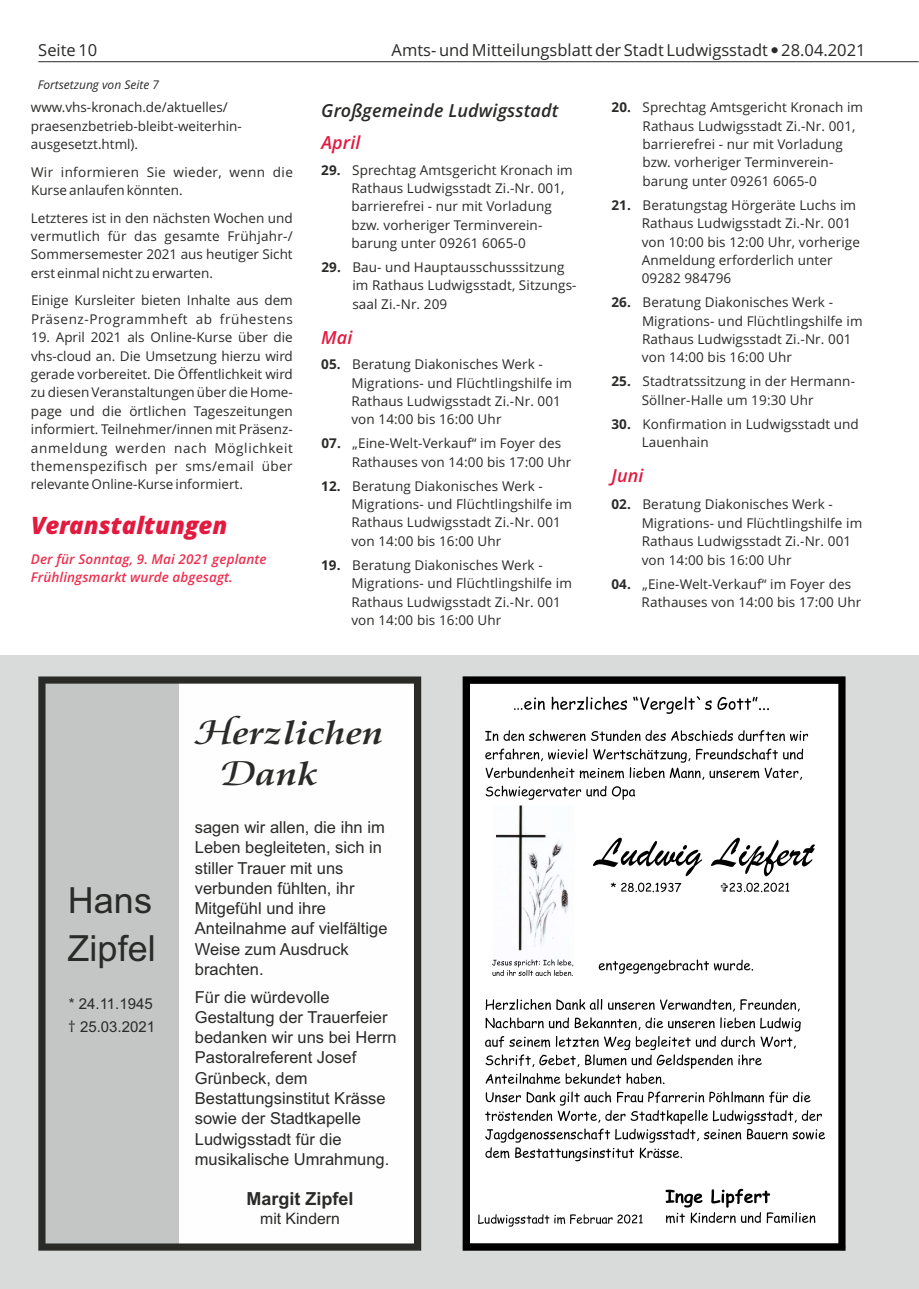
<style>
.page{position:relative;width:919px;height:1289px;background:#fff}
.page>*{position:absolute;margin:0;border:0;box-sizing:border-box;transform-origin:0 0}
.t1{font:36px/47.2px "Arial";color:#2a2a29}
.t2{font:italic 700 33px/41.4px "Book Antiqua";color:#2a2a29;scale:1.14 1}
.t3{font:italic 800 24px "Open Sans";color:#e31a40}
.t4{font:italic 600 18px "Open Sans";letter-spacing:.01em;color:#2a2a29}
.t5{font:italic 600 18px "Open Sans";letter-spacing:.01em;color:#e31a40}
.t6{font:700 18px "Arial";color:#2a2a29}
.t7{font:16.5px/20.2px "Arial";color:#2a2a29}
.t8{font:16.5px "Open Sans";color:#2a2a29}
.t9{font:15.75px "Arial";color:#2a2a29}
.t10{font:15px/22.5px "Arial";color:#2a2a29}
.t11{font:13.5px/18.5px "Open Sans";letter-spacing:.01em;color:#2a2a29}
.t12{font:italic 600 13.5px/18.5px "Open Sans";letter-spacing:.01em;color:#ed304f}
.t13{font:italic 12px "Open Sans";color:#2a2a29}
.s1{font-weight:700}
.s2{font-family:"Open Sans"}
.s3{font-family:"Lucida Calligraphy";font-weight:400}
</style>
<div class="page">
<hr style="left:918px;top:655px;width:1px;height:633px;background:#d9dada">
<div style="left:0;top:655px;width:918px;height:633px;background:#d9dada"></div>
<hr style="left:38px;top:61px;width:880px;height:1px;background:#2a2a29">
<svg style="left:462px;top:676px;width:383px;height:574px"></svg>
<svg style="left:38px;top:676px;width:383px;height:574px;fill:#fefefe"></svg>
<p class="t8" style="left:38px;top:43px;width:61px">Seite 10</p>
<p class="t8" style="left:391px;top:43px;width:475px">Amts- und Mitteilungsblatt der Stadt Ludwigsstadt ● 28.04.2021</p>
<p class="t13" style="left:38px;top:80px;width:123px">Fortsetzung von Seite 7</p>
<p class="t11" style="left:31px;top:99px;width:212px">www.vhs-kronach.de/aktuelles/ praesenzbetrieb-bleibt-weiterhin&shy;ausgesetzt.html).</p>
<p class="t11" style="left:31px;top:164px;width:263px">Wir informieren Sie wieder, wenn die<br>Kurse anlaufen könnten.</p>
<p class="t11" style="left:31px;top:210px;width:263px;text-align:justify">Letzteres ist in den nächsten Wochen und vermutlich für das gesamte Frühjahr-/ Sommersemester 2021 aus heutiger Sicht erst einmal nicht zu erwarten.</p>
<p class="t11" style="left:31px;top:292px;width:263px">Einige Kursleiter bieten Inhalte aus dem<br>Präsenz-Programmheft ab frühestens</p>
<p class="t11" style="left:31px;top:329px;width:263px;text-align:justify">19. April 2021 als Online-Kurse über die vhs-cloud an. Die Umsetzung hierzu wird gerade vorbereitet. Die Öffentlichkeit wird zu diesen Veranstaltungen über die Home&shy;page und die örtlichen Tageszeitungen informiert. Teilnehmer/innen mit Präsenz&shy;anmeldung werden nach Möglichkeit themenspezifisch per sms/email über relevante Online-Kurse informiert.</p>
<h3 class="t3" style="left:31px;top:515px;width:198px">Veranstaltungen</h3>
<p class="t12" style="left:31px;top:551px;width:237px">Der für Sonntag, 9. Mai 2021 geplante<br>Frühlingsmarkt wurde abgesagt.</p>
<h3 class="t4" style="left:321px;top:103px;width:239px">Großgemeinde Ludwigsstadt</h3>
<h3 class="t5" style="left:321px;top:135px;width:41px">April</h3>
<p class="t11" style="left:351px;top:162px;width:223px;text-indent:-30px"><span class="s1">29.</span> Sprechtag Amtsgericht Kronach im<br>Rathaus Ludwigsstadt Zi.-Nr. 001, barrierefrei - nur mit Vorladung bzw. vorheriger Terminverein&shy;barung unter 09261 6065-0</p>
<p class="t11" style="left:352px;top:259px;width:226px;text-indent:-31px"><span class="s1">29.</span> Bau- und Hauptausschusssitzung im Rathaus Ludwigsstadt, Sitzungs&shy;saal Zi.-Nr. 209</p>
<h3 class="t5" style="left:321px;top:330px;width:33px">Mai</h3>
<p class="t11" style="left:351px;top:356px;width:222px;text-indent:-30px"><span class="s1">05.</span> Beratung Diakonisches Werk -<br>Migrations- und Flüchtlingshilfe im<br>Rathaus Ludwigsstadt Zi.-Nr. 001 von 14:00 bis 16:00 Uhr</p>
<p class="t11" style="left:351px;top:435px;width:221px;text-indent:-30px"><span class="s1">07.</span> „Eine-Welt-Verkauf“ im Foyer des<br>Rathauses von 14:00 bis 17:00 Uhr</p>
<p class="t11" style="left:351px;top:478px;width:222px;text-indent:-30px"><span class="s1">12.</span> Beratung Diakonisches Werk -<br>Migrations- und Flüchtlingshilfe im<br>Rathaus Ludwigsstadt Zi.-Nr. 001 von 14:00 bis 16:00 Uhr</p>
<p class="t11" style="left:351px;top:557px;width:222px;text-indent:-30px"><span class="s1">19.</span> Beratung Diakonisches Werk -<br>Migrations- und Flüchtlingshilfe im<br>Rathaus Ludwigsstadt Zi.-Nr. 001 von 14:00 bis 16:00 Uhr</p>
<p class="t11" style="left:642px;top:99px;width:222px;text-indent:-31px"><span class="s1">20.</span> Sprechtag Amtsgericht Kronach im<br>Rathaus Ludwigsstadt Zi.-Nr. 001, barrierefrei - nur mit Vorladung bzw. vorheriger Terminverein&shy;barung unter 09261 6065-0</p>
<p class="t11" style="left:641px;top:197px;width:220px;text-indent:-30px"><span class="s1">21.</span> Beratungstag Hörgeräte Luchs im<br>Rathaus Ludwigsstadt Zi.-Nr. 001 von 10:00 bis 12:00 Uhr, vorherige<br>Anmeldung erforderlich unter<br>09282 984796</p>
<p class="t11" style="left:642px;top:294px;width:222px;text-indent:-30px"><span class="s1">26.</span> Beratung Diakonisches Werk -<br>Migrations- und Flüchtlingshilfe im<br>Rathaus Ludwigsstadt Zi.-Nr. 001 von 14:00 bis 16:00 Uhr</p>
<p class="t11" style="left:641px;top:373px;width:215px;text-indent:-30px"><span class="s1">25.</span> Stadtratssitzung in der Hermann-<br>Söllner-Halle um 19:30 Uhr</p>
<p class="t11" style="left:641px;top:416px;width:219px;text-indent:-30px"><span class="s1">30.</span> Konfirmation in Ludwigsstadt und<br>Lauenhain</p>
<h3 class="t5" style="left:611px;top:468px;width:34px">Juni</h3>
<p class="t11" style="left:641px;top:496px;width:222px;text-indent:-30px"><span class="s1">02.</span> Beratung Diakonisches Werk -<br>Migrations- und Flüchtlingshilfe im<br>Rathaus Ludwigsstadt Zi.-Nr. 001 von 14:00 bis 16:00 Uhr</p>
<p class="t11" style="left:641px;top:575px;width:221px;text-indent:-30px"><span class="s1">04.</span> „Eine-Welt-Verkauf“ im Foyer des<br>Rathauses von 14:00 bis 17:00 Uhr</p>
<h1 class="t1" style="left:68px;top:880px;width:90px">Hans<br>Zipfel</h1>
<p class="t10" style="left:68px;top:994px;width:88px">* 24.11.1945 <span class="s2">†</span> 25.03.2021</p>
<h2 class="t2" style="left:218px;top:715px;width:146px;text-indent:-25px"><span class="s3">H</span>erzlichen<br><span class="s3">D</span>ank</h2>
<p class="t7" style="left:195px;top:818px;width:194px">sagen wir allen, die ihn im<br>Leben begleiteten, sich in stiller Trauer mit uns verbunden fühlten, ihr<br>Mitgefühl und ihre<br>Anteilnahme auf vielfältige<br>Weise zum Ausdruck brachten.</p>
<p class="t7" style="left:195px;top:988px;width:203px">Für die würdevolle<br>Gestaltung der Trauerfeier bedanken wir uns bei Herrn<br>Pastoralreferent Josef<br>Grünbeck, dem<br>Bestattungsinstitut Krässe sowie der Stadtkapelle<br>Ludwigsstadt für die musikalische Umrahmung.</p>
<h3 class="t6" style="left:246px;top:1191px;width:109px">Margit Zipfel</h3>
<p class="t9" style="left:260px;top:1212px;width:81px">mit Kindern</p>
</div>
